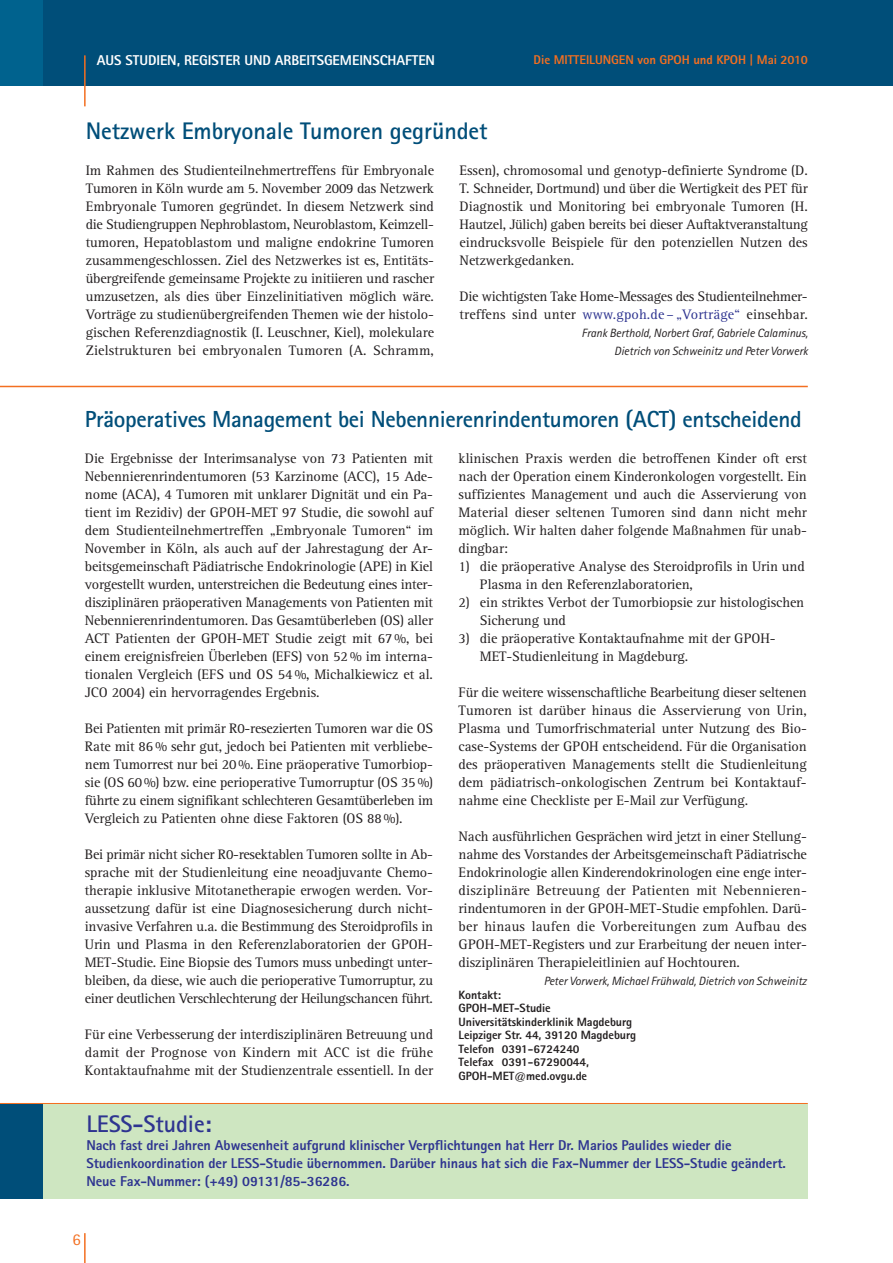
<style>
.page{position:relative;width:893px;height:1263px;background:#fff}
.page>*{position:absolute;margin:0;border:0;box-sizing:border-box;transform-origin:0 0}
.t1{font:700 24px "Rotis Sans Serif";letter-spacing:-.005em;color:#004e79}
.t2{font:700 24px "Rotis Sans Serif";letter-spacing:-.005em;color:#2e3490}
.t3{font:700 23.25px "Rotis Sans Serif";letter-spacing:-.015em;color:#004e79}
.t4{font:16.5px "Rotis Sans Serif";color:#f36f21}
.t5{font:14.25px/18px "Rotis Serif";letter-spacing:-.005em;color:#231f20;text-align:justify}
.t6{font:800 14.25px/18px "Rotis Sans Serif";letter-spacing:-.005em;color:#2e3490}
.t7{font:800 14.25px "Rotis Sans Serif";letter-spacing:-.005em;color:#fff}
.t8{font:800 12.75px "Rotis Sans Serif";letter-spacing:-.005em;color:#f36f21}
.t9{font:800 12px/13.5px "Rotis Sans Serif";letter-spacing:-.005em;color:#231f20}
.t10{font:italic 12px/18px "Rotis Sans Serif";letter-spacing:-.005em;color:#231f20;text-align:right}
.s1{color:#2e3490}
</style>
<div class="page">
<hr style="left:0;top:386px;width:808px;height:1px;background:#f36f21">
<hr style="left:0;top:1103px;width:808px;height:1px;background:#f36f21">
<div style="left:42px;top:1105px;width:766px;height:94px;background:#cee6c1"></div>
<div style="left:0;top:1105px;width:42px;height:94px;background:#004e79"></div>
<div style="left:42px;top:0;width:850px;height:85px;background:#004e79"></div>
<div style="left:0;top:0;width:42px;height:85px;background:#00628e"></div>
<hr style="left:84px;top:55px;width:2px;height:51px;background:#f36f21">
<hr style="left:84px;top:1233px;width:2px;height:30px;background:#f36f21">
<p class="t7" style="left:97px;top:55px;width:340px">AUS STUDIEN, REGISTER UND ARBEITSGEMEINSCHAFTEN</p>
<p class="t8" style="left:534px;top:55px;width:276px">Die MITTEILUNGEN von GPOH und KPOH | Mai 2010</p>
<h1 class="t1" style="left:86px;top:123px;width:403px">Netzwerk Embryonale Tumoren gegründet</h1>
<p class="t5" style="left:86px;top:163px;width:350px">Im Rahmen des Studienteilnehmertreffens für Embryonale Tumoren in Köln wurde am 5. November 2009 das Netzwerk Embryonale Tumoren gegründet. In diesem Netzwerk sind die Studiengruppen Nephroblastom, Neuroblastom, Keimzell&shy;tumoren, Hepatoblastom und maligne endokrine Tumoren zusammengeschlossen. Ziel des Netzwerkes ist es, Entitäts&shy;übergreifende gemeinsame Projekte zu initiieren und rascher umzusetzen, als dies über Einzelinitiativen möglich wäre.<br>Vorträge zu studienübergreifenden Themen wie der histolo&shy;gischen Referenzdiagnostik (I. Leuschner, Kiel), molekulare Zielstrukturen bei embryonalen Tumoren (A. Schramm,</p>
<p class="t5" style="left:459px;top:163px;width:350px">Essen), chromosomal und genotyp-definierte Syndrome (D.<br>T. Schneider, Dortmund) und über die Wertigkeit des PET für Diagnostik und Monitoring bei embryonale Tumoren (H.<br>Hautzel, Jülich) gaben bereits bei dieser Auftaktveranstaltung eindrucksvolle Beispiele für den potenziellen Nutzen des Netzwerkgedanken.</p>
<p class="t5" style="left:459px;top:289px;width:350px">Die wichtigsten Take Home-Messages des Studienteil nehmer&shy;treffens sind unter <span class="s1">www.gpoh.de – „Vorträge“</span> einsehbar.</p>
<p class="t10" style="left:582px;top:325px;width:228px">Frank Berthold, Norbert Graf, Gabriele Calaminus,<br>Dietrich von Schweinitz und Peter Vorwerk</p>
<h2 class="t3" style="left:85px;top:411px;width:718px">Präoperatives Management bei Nebennierenrindentumoren (ACT) entscheidend</h2>
<p class="t5" style="left:85px;top:451px;width:350px">Die Ergebnisse der Interimsanalyse von 73 Patienten mit Nebennierenrindentumoren (53 Karzinome (ACC), 15 Ade&shy;nome (ACA), 4 Tumoren mit unklarer Dignität und ein Pa&shy;tient im Rezidiv) der GPOH-MET 97 Studie, die sowohl auf dem Studienteilnehmertreffen „Embryonale Tumoren“ im November in Köln, als auch auf der Jahrestagung der Ar&shy;beits gemeinschaft Pädiatrische Endokrinologie (APE) in Kiel vorgestellt wurden, unterstreichen die Bedeutung eines inter&shy;disziplinären präoperativen Managements von Patienten mit Nebennierenrinden tumoren. Das Gesamtüberleben (OS) aller ACT Patienten der GPOH-MET Studie zeigt mit 67%, bei einem ereignisfreien Überleben (EFS) von 52% im inter na&shy;tionalen Vergleich (EFS und OS 54%, Michalkiewicz et al.<br>JCO 2004) ein hervorragendes Ergebnis.</p>
<p class="t5" style="left:85px;top:721px;width:350px">Bei Patienten mit primär R0-resezierten Tumoren war die OS Rate mit 86% sehr gut, jedoch bei Patienten mit verbliebe&shy;nem Tumorrest nur bei 20 %. Eine präoperative Tumorbiop&shy;sie (OS 60%) bzw. eine perioperative Tumorruptur (OS 35%) führte zu einem signifikant schlechteren Gesamtüberleben im Vergleich zu Patienten ohne diese Faktoren (OS 88%).</p>
<p class="t5" style="left:85px;top:847px;width:350px">Bei primär nicht sicher R0-resektablen Tumoren sollte in Ab&shy;sprache mit der Studienleitung eine neoadjuvante Chemo&shy;therapie inklusive Mitotanetherapie erwogen werden. Vor&shy;aussetzung dafür ist eine Diagnosesicherung durch nicht&shy;invasive Verfahren u.a. die Bestimmung des Steroidprofils in Urin und Plasma in den Referenzlaboratorien der GPOH-MET-Studie. Eine Biopsie des Tumors muss unbedingt unter&shy;bleiben, da diese, wie auch die perioperative Tumorruptur, zu einer deutlichen Verschlechterung der Heilungschancen führt.</p>
<p class="t5" style="left:85px;top:1027px;width:350px">Für eine Verbesserung der interdisziplinären Betreuung und damit der Prognose von Kindern mit ACC ist die frühe Kontaktaufnahme mit der Studienzentrale essentiell. In der</p>
<p class="t5" style="left:459px;top:451px;width:350px">klinischen Praxis werden die betroffenen Kinder oft erst nach der Operation einem Kinderonkologen vorgestellt. Ein suffizientes Management und auch die Asservierung von Material dieser seltenen Tumoren sind dann nicht mehr möglich. Wir halten daher folgende Maßnahmen für unab&shy;dingbar:</p>
<p class="t5" style="left:480px;top:559px;width:326px;text-indent:-21px">1) die präoperative Analyse des Steroidprofils in Urin und<br>Plasma in den Referenzlaboratorien,</p>
<p class="t5" style="left:480px;top:595px;width:326px;text-indent:-21px">2) ein striktes Verbot der Tumorbiopsie zur histologischen<br>Sicherung und</p>
<p class="t5" style="left:480px;top:631px;width:297px;text-indent:-21px">3) die präoperative Kontaktaufnahme mit der GPOH-<br>MET-Studienleitung in Magdeburg.</p>
<p class="t5" style="left:459px;top:685px;width:350px">Für die weitere wissenschaftliche Bearbeitung dieser seltenen Tumoren ist darüber hinaus die Asservierung von Urin, Plasma und Tumorfrischmaterial unter Nutzung des Bio&shy;case-Systems der GPOH entscheidend. Für die Organisation des präoperativen Managements stellt die Studienleitung dem pädiatrisch-onkologischen Zentrum bei Kontaktauf&shy;nahme eine Checkliste per E-Mail zur Verfügung.</p>
<p class="t5" style="left:459px;top:829px;width:350px">Nach ausführlichen Gesprächen wird jetzt in einer Stellung&shy;nahme des Vorstandes der Arbeitsgemeinschaft Pädiatrische Endokrinologie allen Kinderendokrinologen eine enge inter&shy;disziplinäre Betreuung der Patienten mit Neben nieren - rinden tumoren in der GPOH-MET-Studie empfohlen. Darü&shy;ber hinaus laufen die Vorbereitungen zum Aufbau des GPOH-MET-Registers und zur Erarbeitung der neuen inter&shy;disziplinären Therapieleitlinien auf Hochtouren.</p>
<p class="t10" style="left:544px;top:973px;width:265px">Peter Vorwerk, Michael Frühwald, Dietrich von Schweinitz</p>
<p class="t9" style="left:459px;top:989px;width:179px">Kontakt:<br>GPOH-MET-Studie<br>Universitätskinderklinik Magdeburg<br>Leipziger Str. 44, 39120 Magdeburg<br>Telefon 0391-6724240<br>Telefax 0391-67290044,<br>GPOH-MET@med.ovgu.de</p>
<h1 class="t2" style="left:86px;top:1115px;width:127px">LESS-Studie:</h1>
<p class="t6" style="left:86px;top:1138px;width:701px">Nach fast drei Jahren Abwesenheit aufgrund klinischer Verpflichtungen hat Herr Dr. Marios Paulides wieder die<br>Studienkoordination der LESS-Studie übernommen. Darüber hinaus hat sich die Fax-Nummer der LESS-Studie geändert.<br>Neue Fax-Nummer: (+49) 09131/85-36286.</p>
<p class="t4" style="left:72px;top:1233px;width:10px">6</p>
</div>
